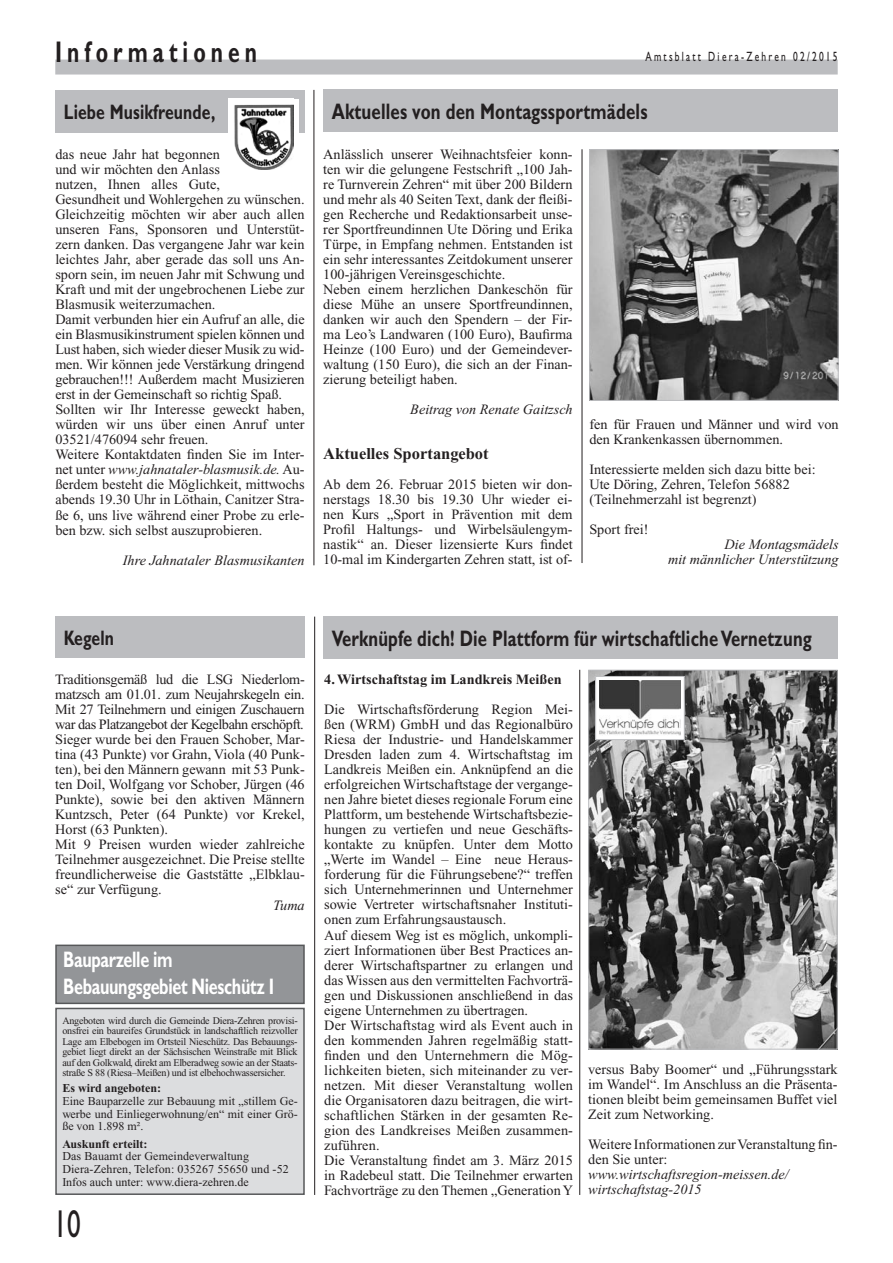
<style>
.page{position:relative;width:893px;height:1263px;background:#fff}
.page>*{position:absolute;margin:0;border:0;box-sizing:border-box;transform-origin:0 0}
.t1{font:39px "Gill Sans";color:#231f20;scale:.7 1}
.t2{font:700 30px "Gill Sans";letter-spacing:.24em;color:#231f20;scale:.7 1}
.t3{font:700 22.5px "Gill Sans";letter-spacing:.01em;color:#231f20;scale:.74 1}
.t4{font:700 22.5px/27px "Gill Sans";letter-spacing:-.02em;color:#fff;scale:.72 1}
.t5{font:700 22.5px "Gill Sans";letter-spacing:.01em;color:#231f20;scale:.75 1}
.t6{font:700 21px "Gill Sans";letter-spacing:.01em;color:#231f20;scale:.75 1}
.t7{font:700 16.5px "Times New Roman";color:#231f20}
.t8{font:14.25px/15px "Times New Roman";color:#231f20}
.t9{font:italic 14.25px/15px "Times New Roman";color:#231f20;text-align:right}
.t10{font:700 14.25px "Times New Roman";color:#231f20}
.t11{font:13.5px "Gill Sans";letter-spacing:.24em;color:#231f20;scale:.7 1}
.t12{font:12px/12.8px "Times New Roman";color:#231f20;text-align:justify}
.t13{font:700 12px "Times New Roman";color:#231f20}
.t14{font:10.2px/10.5px "Times New Roman";letter-spacing:-.02em;color:#231f20;text-align:justify}
.s1{font-style:italic}
</style>
<div class="page">
<div style="left:55px;top:60px;width:783px;height:15px;background:#bcbdc0"></div>
<img style="left:591px;top:151px;width:246px;height:248px">
<div style="left:589px;top:149px;width:250px;height:252px;border:1px solid #bcbdc0"></div>
<hr style="left:582px;top:149px;width:1px;height:414px;background:#231f20">
<div style="left:323px;top:89px;width:514px;height:43px;background:#bcbdc0"></div>
<hr style="left:314px;top:90px;width:1px;height:475px;background:#231f20">
<div style="left:55px;top:90px;width:250px;height:42px;background:#bcbdc0"></div>
<div style="left:228px;top:99px;width:71px;height:76px;background:#fff"></div>
<img style="left:234px;top:104px;width:59px;height:65px">
<div style="left:323px;top:617px;width:515px;height:42px;background:#bcbdc0"></div>
<img style="left:590px;top:672px;width:246px;height:375px">
<div style="left:588px;top:670px;width:250px;height:379px;border:1px solid #bcbdc0"></div>
<hr style="left:579px;top:670px;width:1px;height:525px;background:#231f20">
<svg style="left:597px;top:678px;width:86px;height:60px"></svg>
<img style="left:599px;top:681px;width:81px;height:54px">
<div style="left:595px;top:676px;width:90px;height:64px;border:1px solid #bcbdc0"></div>
<div style="left:55px;top:617px;width:250px;height:41px;background:#bcbdc0"></div>
<div style="left:55px;top:944px;width:250px;height:60px;background:#939598;border:2px solid #57585a"></div>
<div style="left:55px;top:1008px;width:250px;height:187px;background:#dcdddf;border:2px solid #57585a"></div>
<hr style="left:314px;top:617px;width:1px;height:578px;background:#231f20">
<h2 class="t2" style="left:55px;top:34px;width:290px">Informationen</h2>
<p class="t11" style="left:645px;top:49px;width:276px">Amtsblatt Diera-Zehren 02/2015</p>
<h3 class="t6" style="left:64px;top:100px;width:204px">Liebe Musikfreunde,</h3>
<p class="t8" style="left:55px;top:147px;width:251px">das neue Jahr hat begonnen<br>und wir möchten den Anlass<br>nutzen, Ihnen alles Gute,<br>Gesundheit und Wohlergehen zu wünschen.<br>Gleichzeitig möchten wir aber auch allen unseren Fans, Sponsoren und Unterstüt&shy;zern danken. Das vergangene Jahr war kein leichtes Jahr, aber gerade das soll uns An&shy;sporn sein, im neuen Jahr mit Schwung und Kraft und mit der ungebrochenen Liebe zur Blasmusik weiterzumachen.<br>Damit verbunden hier ein Aufruf an alle, die ein Blasmusikinstrument spielen können und Lust haben, sich wieder dieser Musik zu wid&shy;men. Wir können jede Verstärkung dringend gebrauchen!!! Außerdem macht Musizieren erst in der Gemeinschaft so richtig Spaß.<br>Sollten wir Ihr Interesse geweckt haben, würden wir uns über einen Anruf unter 03521/476094 sehr freuen.<br>Weitere Kontaktdaten finden Sie im Inter&shy;net unter <span class="s1">www.jahnataler-blasmusik.de.</span> Au&shy;ßerdem besteht die Möglichkeit, mittwochs abends 19.30 Uhr in Löthain, Canitzer Stra&shy;ße 6, uns live während einer Probe zu erle&shy;ben bzw. sich selbst auszuprobieren.</p>
<p class="t9" style="left:123px;top:552px;width:183px">Ihre Jahnataler Blasmusikanten</p>
<h3 class="t5" style="left:332px;top:98px;width:423px">Aktuelles von den Montagssportmädels</h3>
<p class="t8" style="left:323px;top:147px;width:251px">Anlässlich unserer Weihnachtsfeier konn&shy;ten wir die gelungene Festschrift „100 Jah&shy;re Turnverein Zehren“ mit über 200 Bildern und mehr als 40 Seiten Text, dank der fleißi&shy;gen Recherche und Redaktionsarbeit unse&shy;rer Sportfreundinnen Ute Döring und Erika Türpe, in Empfang nehmen. Entstanden ist ein sehr interessantes Zeitdokument unserer 100-jährigen Vereinsgeschichte.<br>Neben einem herzlichen Dankeschön für diese Mühe an unsere Sportfreundinnen, danken wir auch den Spendern – der Fir&shy;ma Leo’s Landwaren (100 Euro), Baufirma Heinze (100 Euro) und der Gemeindever&shy;waltung (150 Euro), die sich an der Finan&shy;zierung beteiligt haben.</p>
<p class="t9" style="left:410px;top:402px;width:164px">Beitrag von Renate Gaitzsch</p>
<p class="t7" style="left:323px;top:445px;width:167px">Aktuelles Sportangebot</p>
<p class="t8" style="left:323px;top:477px;width:251px;text-align:justify">Ab dem 26. Februar 2015 bieten wir don&shy;nerstags 18.30 bis 19.30 Uhr wieder ei&shy;nen Kurs „Sport in Prävention mit dem Profil Haltungs- und Wirbelsäulengym&shy;nastik“ an. Dieser lizensierte Kurs findet 10-mal im Kindergarten Zehren statt, ist of-</p>
<p class="t8" style="left:589px;top:417px;width:251px">fen für Frauen und Männer und wird von den Krankenkassen übernommen.</p>
<p class="t8" style="left:589px;top:462px;width:228px">Interessierte melden sich dazu bitte bei:<br>Ute Döring, Zehren, Telefon 56882 (Teilnehmerzahl ist begrenzt)</p>
<p class="t8" style="left:589px;top:522px;width:61px">Sport frei!</p>
<p class="t9" style="left:668px;top:537px;width:172px">Die Montagsmädels<br>mit männlicher Unterstützung</p>
<h3 class="t6" style="left:64px;top:625px;width:69px">Kegeln</h3>
<p class="t8" style="left:55px;top:672px;width:251px">Traditionsgemäß lud die LSG Niederlom&shy;matzsch am 01.01. zum Neujahrskegeln ein.<br>Mit 27 Teilnehmern und einigen Zuschauern war das Platzangebot der Kegelbahn erschöpft.<br>Sieger wurde bei den Frauen Schober, Mar&shy;tina (43 Punkte) vor Grahn, Viola (40 Punk&shy;ten), bei den Männern gewann mit 53 Punk&shy;ten Doil, Wolfgang vor Schober, Jürgen (46<br>Punkte), sowie bei den aktiven Männern Kuntzsch, Peter (64 Punkte) vor Krekel, Horst (63 Punkten).<br>Mit 9 Preisen wurden wieder zahlreiche Teilnehmer ausgezeichnet. Die Preise stellte freundlicherweise die Gaststätte „Elbklau&shy;se“ zur Verfügung.</p>
<p class="t9" style="left:273px;top:897px;width:33px">Tuma</p>
<h3 class="t4" style="left:63px;top:946px;width:295px">Bauparzelle im<br>Bebauungsgebiet Nieschütz I</h3>
<p class="t14" style="left:62px;top:1015px;width:237px">Angeboten wird durch die Gemeinde Diera-Zehren provisi&shy;onsfrei ein baureifes Grundstück in landschaftlich reizvoller Lage am Elbebogen im Ortsteil Nieschütz. Das Bebauungs&shy;gebiet liegt direkt an der Sächsischen Weinstraße mit Blick auf den Golkwald, direkt am Elberadweg sowie an der Staats&shy;straße S 88 (Riesa–Meißen) und ist elbehochwassersicher.</p>
<p class="t13" style="left:62px;top:1081px;width:100px">Es wird angeboten:</p>
<p class="t12" style="left:62px;top:1094px;width:237px">Eine Bauparzelle zur Bebauung mit „stillem Ge&shy;werbe und Einliegerwohnung/en“ mit einer Grö&shy;ße von 1.898 m².</p>
<p class="t13" style="left:62px;top:1137px;width:87px">Auskunft erteilt:</p>
<p class="t12" style="left:62px;top:1150px;width:228px;text-align:left">Das Bauamt der Gemeindeverwaltung<br>Diera-Zehren, Telefon: 035267 55650 und -52<br>Infos auch unter: www.diera-zehren.de</p>
<h1 class="t1" style="left:53px;top:1201px;width:41px">10</h1>
<h3 class="t3" style="left:332px;top:625px;width:650px">Verknüpfe dich! Die Plattform für wirtschaftliche Vernetzung</h3>
<p class="t10" style="left:324px;top:672px;width:239px">4. Wirtschaftstag im Landkreis Meißen</p>
<p class="t8" style="left:324px;top:702px;width:250px">Die Wirtschaftsförderung Region Mei&shy;ßen (WRM) GmbH und das Regionalbüro Riesa der Industrie- und Handelskammer Dresden laden zum 4. Wirtschaftstag im Landkreis Meißen ein. Anknüpfend an die erfolgreichen Wirtschaftstage der vergange&shy;nen Jahre bietet dieses regionale Forum eine Plattform, um bestehende Wirtschaftsbezie&shy;hungen zu vertiefen und neue Geschäfts&shy;kontakte zu knüpfen. Unter dem Motto „Werte im Wandel – Eine neue Heraus&shy;forderung für die Führungsebene?“ treffen sich Unternehmerinnen und Unternehmer sowie Vertreter wirtschaftsnaher Instituti&shy;onen zum Erfahrungsaustausch.<br>Auf diesem Weg ist es möglich, unkompli&shy;ziert Informationen über Best Practices an&shy;derer Wirtschaftspartner zu erlangen und das Wissen aus den vermittelten Fachvorträ&shy;gen und Diskussionen anschließend in das eigene Unternehmen zu übertragen.<br>Der Wirtschaftstag wird als Event auch in den kommenden Jahren regelmäßig statt&shy;finden und den Unternehmern die Mög&shy;lichkeiten bieten, sich miteinander zu ver&shy;netzen. Mit dieser Veranstaltung wollen die Organisatoren dazu beitragen, die wirt&shy;schaftlichen Stärken in der gesamten Re&shy;gion des Landkreises Meißen zusammen&shy;zuführen.<br>Die Veranstaltung findet am 3. März 2015 in Radebeul statt. Die Teilnehmer erwarten Fachvorträge zu den Themen „Generation Y</p>
<p class="t8" style="left:588px;top:1062px;width:251px;text-align:justify">versus Baby Boomer“ und „Führungsstark im Wandel“. Im Anschluss an die Präsenta&shy;tionen bleibt beim gemeinsamen Buffet viel Zeit zum Networking.</p>
<p class="t8" style="left:588px;top:1137px;width:251px">Weitere Informationen zur Veranstaltung fin&shy;den Sie unter:</p>
<p class="t9" style="left:588px;top:1167px;width:202px;text-align:left">www.wirtschaftsregion-meissen.de/ wirtschaftstag-2015</p>
</div>
